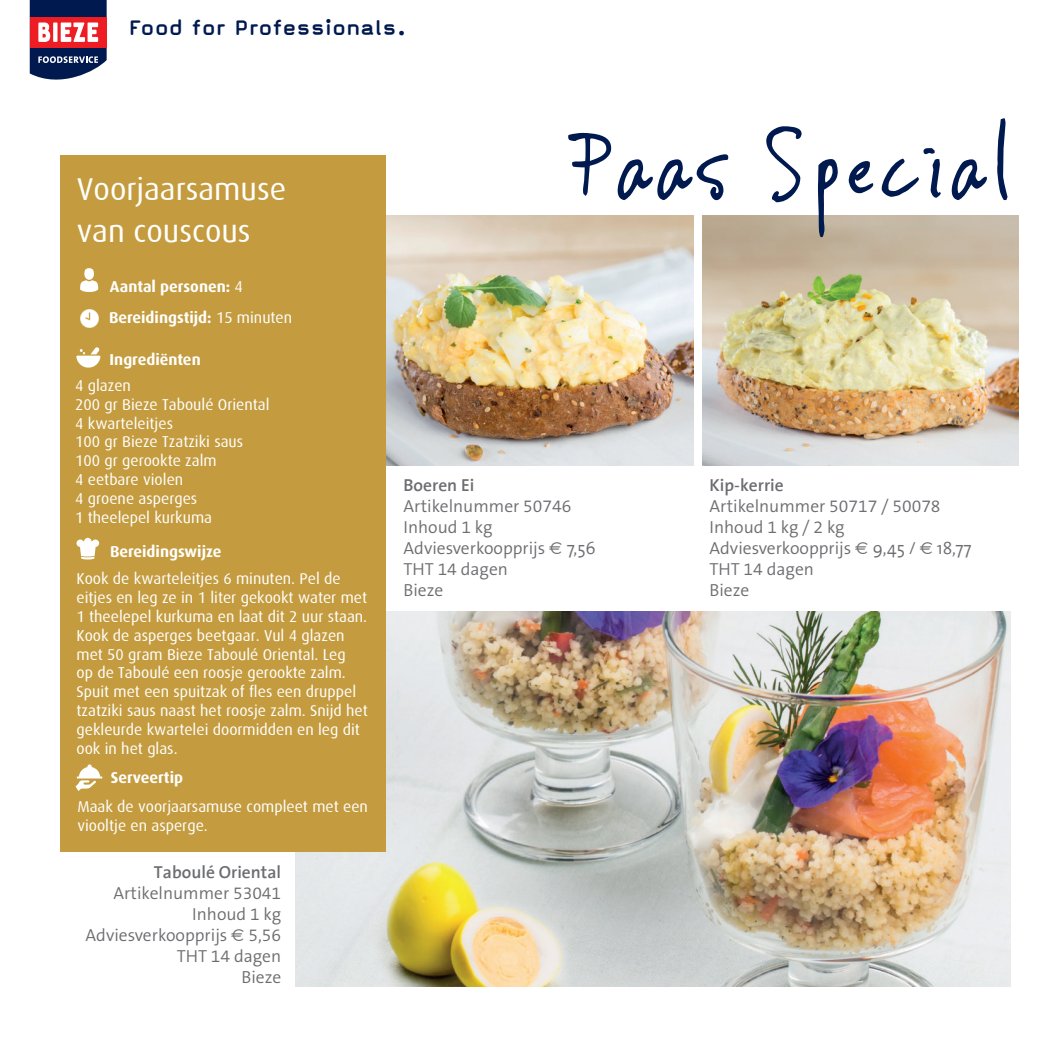
<style>
.page{position:relative;width:1042px;height:1042px;background:#fff}
.page>*{position:absolute;margin:0;border:0;box-sizing:border-box;transform-origin:0 0}
.t1{font:105px "Vinc Hand";color:#00194f}
.t2{font:31.5px/42px "Dax";color:#fff}
.t3{font:700 24.5px "Magda Clean";letter-spacing:.025em;color:#00194f}
.t4{font:300 17.5px/21px "The Sans B4";color:#6c6d70}
.t5{font:600 17.5px "The Sans";color:#6c6d70}
.t6{font:15.75px/18.9px "Dax";color:#fff}
.t7{font:700 15.75px "Dax";color:#fff}
.s1{font-weight:400}
.s2{font-family:"The Sans"}
</style>
<div class="page">
<img style="left:385px;top:215px;width:308px;height:250px">
<img style="left:703px;top:215px;width:316px;height:250px">
<img style="left:295px;top:612px;width:716px;height:374px">
<div style="left:60px;top:155px;width:325px;height:697px;background:#c49c3f"></div>
<svg style="left:76px;top:764px;width:26px;height:27px"></svg>
<div style="left:84px;top:268px;width:10px;height:12px;background:#fff;border-radius:50%"></div>
<svg style="left:80px;top:280px;width:18px;height:12px"></svg>
<svg style="left:76px;top:347px;width:24px;height:21px"></svg>
<svg style="left:77px;top:538px;width:22px;height:21px"></svg>
<img style="left:80px;top:309px;width:19px;height:19px">
<svg style="left:30px;top:0;width:77px;height:80px"></svg>
<h3 class="t3" style="left:129px;top:15px;width:279px">Food for Professionals.</h3>
<h2 class="t2" style="left:77px;top:168px;width:211px">Voorjaarsamuse van couscous</h2>
<p class="t7" style="left:110px;top:277px;width:134px">Aantal personen: <span class="s1">4</span></p>
<p class="t7" style="left:109px;top:309px;width:185px">Bereidingstijd: <span class="s1">15 minuten</span></p>
<p class="t7" style="left:110px;top:350px;width:93px">Ingrediënten</p>
<h1 class="t1" style="left:568px;top:97px;width:445px">Paas Special</h1>
<p class="t6" style="left:75px;top:376px;width:196px">4 glazen<br>200 gr Bieze Taboulé Oriental<br>4 kwarteleitjes<br>100 gr Bieze Tzatziki saus<br>100 gr gerookte zalm<br>4 eetbare violen<br>4 groene asperges<br>1 theelepel kurkuma</p>
<p class="t7" style="left:110px;top:543px;width:113px">Bereidingswijze</p>
<p class="t6" style="left:77px;top:569px;width:293px">Kook de kwarteleitjes 6 minuten. Pel de eitjes en leg ze in 1 liter gekookt water met 1 theelepel kurkuma en laat dit 2 uur staan.<br>Kook de asperges beetgaar. Vul 4 glazen met 50 gram Bieze Taboulé Oriental. Leg<br>op de Taboulé een roosje gerookte zalm.<br>Spuit met een spuitzak of fles een druppel tzatziki saus naast het roosje zalm. Snijd het gekleurde kwartelei doormidden en leg dit ook in het glas.</p>
<p class="t7" style="left:111px;top:769px;width:74px">Serveertip</p>
<p class="t6" style="left:77px;top:797px;width:292px">Maak de voorjaarsamuse compleet met een viooltje en asperge.</p>
<p class="t5" style="left:154px;top:857px;width:129px">Taboulé Oriental</p>
<p class="t4" style="left:86px;top:883px;width:197px;text-align:right">Artikelnummer 53041<br>Inhoud 1 kg<br>Adviesverkoopprijs 5,56<br>THT 14 dagen<br>Bieze</p>
<p class="t5" style="left:403px;top:470px;width:72px">Boeren Ei</p>
<p class="t4" style="left:403px;top:496px;width:194px">Artikelnummer 50746<br>Inhoud 1 kg<br>Adviesverkoopprijs <span class="s2">7,56<br></span>THT 14 dagen<br>Bieze</p>
<p class="t5" style="left:709px;top:470px;width:76px">Kip-kerrie</p>
<p class="t4" style="left:709px;top:496px;width:264px">Artikelnummer 50717 / 50078<br>Inhoud 1 kg / 2 kg<br>Adviesverkoopprijs <span class="s2">9,45 / 18,77<br></span>THT 14 dagen<br>Bieze</p>
</div>
